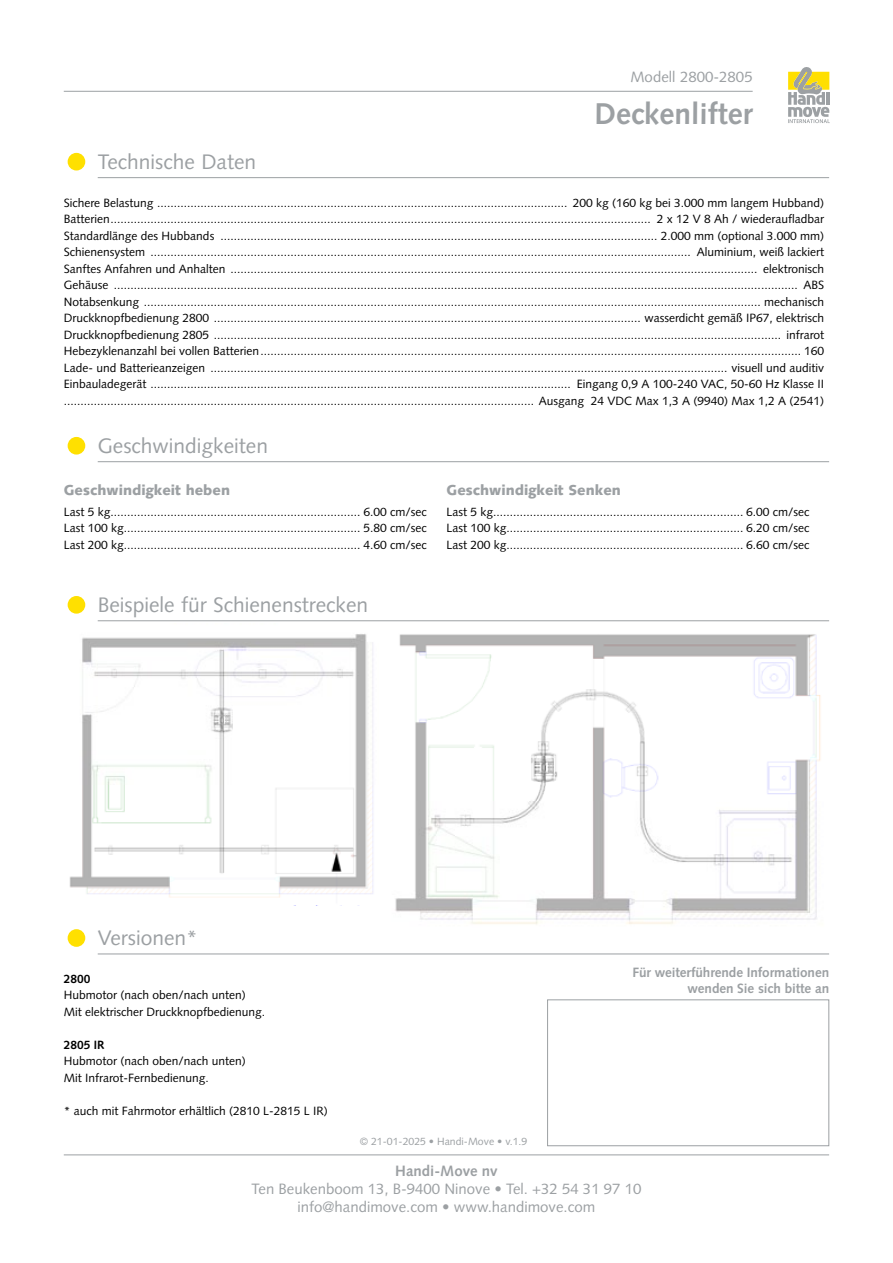
<style>
.page{position:relative;width:893px;height:1263px;background:#fff}
.page>*{position:absolute;margin:0;border:0;box-sizing:border-box;transform-origin:0 0}
.t1{font:700 30px "Syntax LT Pro";color:#9ca0a3}
.t2{font:21px "Syntax LT Pro";color:#9ca0a3}
.t3{font:15px/18px "Syntax LT Pro";color:#9ca0a3;text-align:center}
.t4{font:700 15px "Syntax LT Pro";color:#9ca0a3}
.t5{font:900 14.4px "Syntax LT Pro";color:#9ca0a3}
.t6{font:700 13.5px/16.2px "Syntax LT Pro";letter-spacing:-.005em;color:#9ca0a3;text-align:right}
.t7{font:12px/16.5px "Syntax LT Pro";color:#000;text-align:justify}
.t8{font:700 12px "Syntax LT Pro";color:#000}
.t9{font:10.5px "Syntax LT Pro";color:#9ca0a3}
.s1{font-size:51px;color:#ffe000}
</style>
<div class="page">
<div style="left:547px;top:999px;width:282px;height:147px;background:#fff;border:1px solid #9ca0a3"></div>
<svg style="left:788px;top:67px;width:42px;height:56px"></svg>
<hr style="left:64px;top:1154px;width:765px;height:1px;background:#9ca0a3">
<hr style="left:98px;top:177px;width:731px;height:1px;background:#9ca0a3">
<hr style="left:98px;top:461px;width:731px;height:1px;background:#9ca0a3">
<hr style="left:98px;top:620px;width:731px;height:1px;background:#9ca0a3">
<hr style="left:98px;top:954px;width:731px;height:1px;background:#9ca0a3">
<hr style="left:64px;top:91px;width:689px;height:1px;background:#9ca0a3">
<img style="left:69px;top:634px;width:304px;height:264px">
<div style="left:280px;top:821px;width:70px;height:15px;background:#fff"></div>
<img style="left:395px;top:634px;width:426px;height:291px">
<p class="t3" style="left:630px;top:68px;width:124px">Modell 2800-2805</p>
<h1 class="t1" style="left:594px;top:96px;width:160px">Deckenlifter</h1>
<h2 class="t2" style="left:64px;top:149px;width:194px"><span class="s1">•</span> Technische Daten</h2>
<p class="t7" style="left:64px;top:194px;width:762px">Sichere Belastung ........................................................................................................................... 200 kg (160 kg bei 3.000 mm langem Hubband)<br>Batterien.................................................................................................................................................................. 2 x 12 V 8 Ah / wiederaufladbar Standardlänge des Hubbands ................................................................................................................................... 2.000 mm (optional 3.000 mm)<br>Schienensystem .................................................................................................................................................................. Aluminium, weiß lackiert Sanftes Anfahren und Anhalten .............................................................................................................................................................. elektronisch Gehäuse ............................................................................................................................................................................................................. ABS Notabsenkung ......................................................................................................................................................................................... mechanisch Druckknopfbedienung 2800 ................................................................................................................................ wasserdicht gemäß IP67, elektrisch Druckknopfbedienung 2805 .......................................................................................................................................................................... infrarot Hebezyklenanzahl bei vollen Batterien.................................................................................................................................................................. 160<br>Lade- und Batterieanzeigen ........................................................................................................................................................... visuell und auditiv Einbauladegerät .............................................................................................................................. Eingang 0,9 A 100-240 VAC, 50-60 Hz Klasse II ............................................................................................................................................. Ausgang 24 VDC Max 1,3 A (9940) Max 1,2 A (2541)</p>
<h2 class="t2" style="left:64px;top:433px;width:206px"><span class="s1">•</span> Geschwindigkeiten</h2>
<p class="t5" style="left:64px;top:481px;width:168px">Geschwindigkeit heben</p>
<p class="t7" style="left:64px;top:504px;width:364px">Last 5 kg........................................................................... 6.00 cm/sec Last 100 kg....................................................................... 5.80 cm/sec Last 200 kg....................................................................... 4.60 cm/sec</p>
<p class="t5" style="left:446px;top:481px;width:176px">Geschwindigkeit Senken</p>
<p class="t7" style="left:446px;top:504px;width:365px">Last 5 kg........................................................................... 6.00 cm/sec Last 100 kg....................................................................... 6.20 cm/sec Last 200 kg....................................................................... 6.60 cm/sec</p>
<h2 class="t2" style="left:64px;top:592px;width:306px"><span class="s1">•</span> Beispiele für Schienenstrecken</h2>
<h2 class="t2" style="left:64px;top:925px;width:136px"><span class="s1">•</span> Versionen*</h2>
<p class="t8" style="left:64px;top:972px;width:28px">2800</p>
<p class="t7" style="left:64px;top:987px;width:203px">Hubmotor (nach oben/nach unten)<br>Mit elektrischer Druckknopfbedienung.</p>
<p class="t8" style="left:64px;top:1038px;width:42px">2805 IR</p>
<p class="t7" style="left:64px;top:1053px;width:184px">Hubmotor (nach oben/nach unten)<br>Mit Infrarot-Fernbedienung.</p>
<p class="t7" style="left:64px;top:1102px;width:266px">* auch mit Fahrmotor erhältlich (2810 L-2815 L IR)</p>
<p class="t6" style="left:632px;top:964px;width:198px">Für weiterführende Informationen wenden Sie sich bitte an</p>
<p class="t9" style="left:360px;top:1135px;width:169px">© 21-01-2025 • Handi-Move • v.1.9</p>
<p class="t4" style="left:395px;top:1162px;width:104px">Handi-Move nv</p>
<p class="t3" style="left:252px;top:1180px;width:391px">Ten Beukenboom 13, B-9400 Ninove • Tel. +32 54 31 97 10 info@handimove.com • www.handimove.com</p>
</div>
